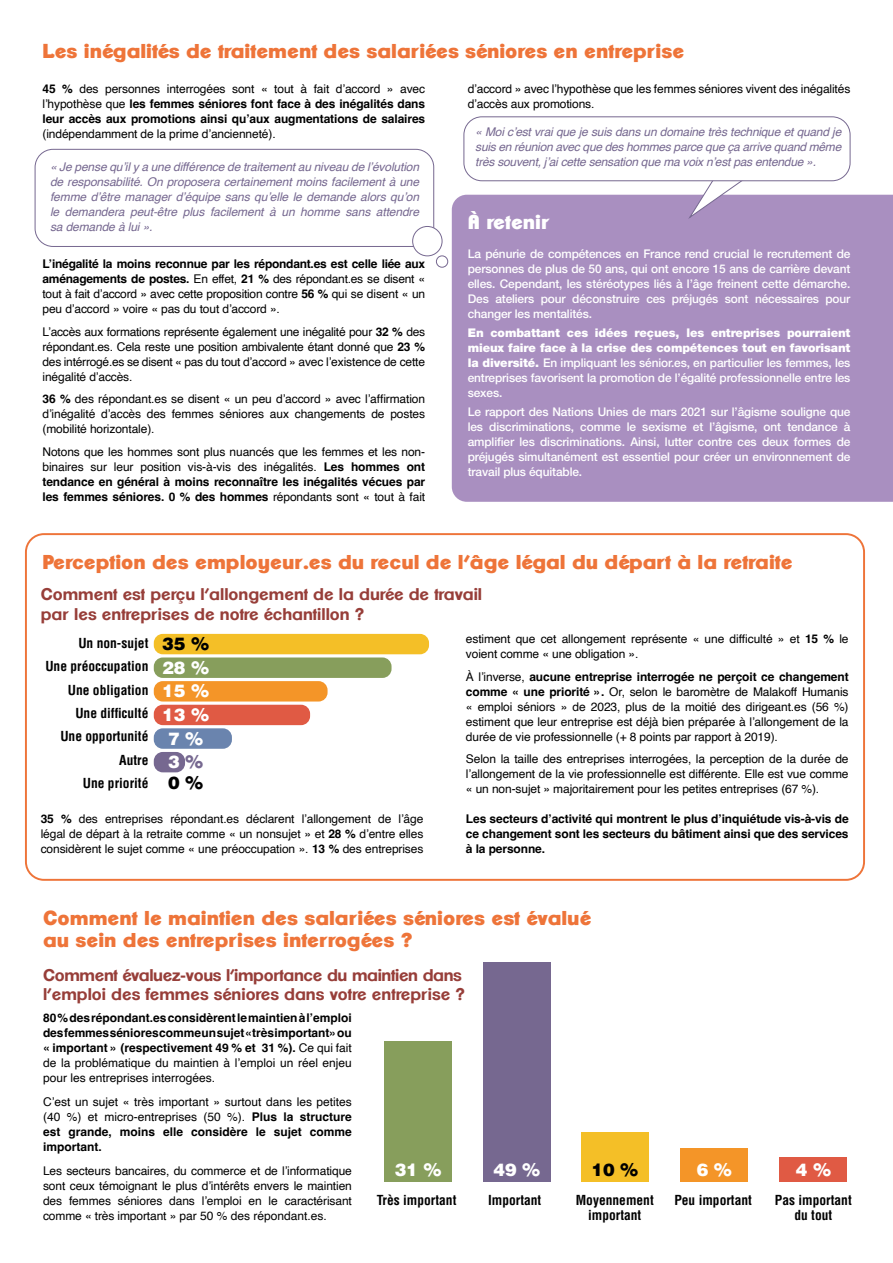
<style>
.page{position:relative;width:893px;height:1263px;background:#fff}
.page>*{position:absolute;margin:0;border:0;box-sizing:border-box;transform-origin:0 0}
.t1{font:800 19.5px/22.5px "Clemente P Daq";color:#ee7439}
.t2{font:800 19.5px "Clemente P Daq";color:#fff}
.t3{font:900 17.4px/23.4px "Helvetica LT Std";color:#fff;text-align:center}
.t4{font:900 17.4px "Helvetica LT Std";color:#000}
.t5{font:700 16.5px/19.5px "Clemente P Dam";letter-spacing:-.02em;color:#973e39}
.t6{font:700 16.5px/19.5px "Clemente P Dam";color:#973e39}
.t7{font:700 condensed 13.5px/23.4px "Helvetica LT Std";color:#000;text-align:center}
.t8{font:12px/15px "Helvetica";letter-spacing:-.01em;color:#000;text-align:justify}
.t9{font:500 12px/15px "Helvetica Neue LT Std";letter-spacing:-.01em;color:#fff;text-align:justify}
.t10{font:700 12px/15px "Helvetica";letter-spacing:-.01em;color:#000;text-align:justify}
.t11{font:italic 12px/15px "Helvetica";letter-spacing:-.015em;color:#766890;text-align:justify}
.s1{font-weight:400}
.s2{font-weight:700}
.s3{font-weight:900}
.s4{color:#766890}
</style>
<div class="page">
<div style="left:452px;top:195px;width:441px;height:307px;background:#a98fc0"></div>
<svg style="left:687px;top:181px;width:66px;height:39px"></svg>
<div style="left:464px;top:116px;width:386px;height:65px;border:1px solid #766890;border-radius:18px"></div>
<div style="left:35px;top:149px;width:399px;height:98px;border:1px solid #766890;border-radius:18px"></div>
<div style="left:154px;top:634px;width:275px;height:20px;background:#f4bf27;border-radius:9px"></div>
<div style="left:154px;top:657px;width:238px;height:21px;background:#879e5c;border-radius:9px"></div>
<div style="left:154px;top:681px;width:174px;height:20px;background:#f49528;border-radius:9px"></div>
<div style="left:154px;top:705px;width:156px;height:20px;background:#e05a44;border-radius:9px"></div>
<div style="left:154px;top:728px;width:78px;height:21px;background:#6a84ae;border-radius:9px"></div>
<div style="left:154px;top:752px;width:31px;height:20px;background:#766890;border-radius:9px"></div>
<div style="left:779px;top:1157px;width:68px;height:25px;background:#e05a44"></div>
<div style="left:680px;top:1148px;width:68px;height:34px;background:#f49528"></div>
<div style="left:582px;top:1132px;width:67px;height:50px;background:#f4bf27"></div>
<div style="left:384px;top:1041px;width:68px;height:141px;background:#879e5c"></div>
<div style="left:483px;top:962px;width:67px;height:220px;background:#766890"></div>
<div style="left:25px;top:533px;width:840px;height:348px;border:2px solid #ee7439;border-radius:18px"></div>
<div style="left:413px;top:226px;width:29px;height:30px;background:#fff;border-radius:50%"></div>
<div style="left:412px;top:226px;width:30px;height:30px;border:1px solid #766890;border-radius:50%"></div>
<div style="left:436px;top:255px;width:12px;height:13px;border:1px solid #766890;border-radius:50%"></div>
<h1 class="t1" style="left:43px;top:40px;width:643px">Les inégalités de traitement des salariées séniores en entreprise</h1>
<p class="t10" style="left:43px;top:82px;width:384px">45 % <span class="s1">des personnes interrogées sont « tout à fait d’accord » avec l’hypothèse que</span> les femmes séniores font face à des inégalités dans leur accès aux promotions ainsi qu’aux augmentations de salaires</p>
<p class="t8" style="left:43px;top:127px;width:235px">(indépendamment de la prime d’ancienneté).</p>
<p class="t11" style="left:50px;top:159px;width:371px">« Je pense qu’il y a une différence de traitement au niveau de l’évolution de responsabilité. On proposera certainement moins facilement à une femme d’être manager d’équipe sans qu’elle le demande alors qu’on le demandera peut-être plus facilement à un homme sans attendre sa demande à lui ».</p>
<p class="t8" style="left:43px;top:257px;width:384px"><span class="s2">L’inégalité la moins reconnue par les répondant.es est celle liée aux aménagements de postes.</span> En effet, <span class="s2">21 %</span> des répondant.es se disent « tout à fait d’accord » avec cette proposition contre <span class="s2">56 %</span> qui se disent « un peu d’accord » voire « pas du tout d’accord ».</p>
<p class="t8" style="left:43px;top:325px;width:384px">L’accès aux formations représente également une inégalité pour <span class="s2">32 %</span> des répondant.es. Cela reste une position ambivalente étant donné que <span class="s2">23 % </span>des intérrogé.es se disent « pas du tout d’accord » avec l’existence de cette inégalité d’accès.</p>
<p class="t8" style="left:43px;top:392px;width:384px"><span class="s2">36 %</span> des répondant.es se disent « un peu d’accord » avec l’affirmation d’inégalité d’accès des femmes séniores aux changements de postes (mobilité horizontale).</p>
<p class="t8" style="left:43px;top:445px;width:384px">Notons que les hommes sont plus nuancés que les femmes et les non&shy;binaires sur leur position vis-à-vis des inégalités. <span class="s2">Les hommes ont tendance en général à moins reconnaître les inégalités vécues par les femmes séniores. 0 % des hommes</span> répondants sont « tout à fait</p>
<p class="t8" style="left:468px;top:82px;width:384px">d’accord » avec l’hypothèse que les femmes séniores vivent des inégalités d’accès aux promotions.</p>
<p class="t11" style="left:475px;top:125px;width:368px">« Moi c’est vrai que je suis dans un domaine très technique et quand je suis en réunion avec que des hommes parce que ça arrive quand même très souvent, j’ai cette sensation que ma voix n’est pas entendue ».</p>
<h1 class="t2" style="left:468px;top:210px;width:84px">À retenir</h1>
<p class="t9" style="left:468px;top:246px;width:384px">La pénurie de compétences en France rend crucial le recrutement de personnes de plus de 50 ans, qui ont encore 15 ans de carrière devant elles. Cependant, les stéréotypes liés à l’âge freinent cette démarche.<br>Des ateliers pour déconstruire ces préjugés sont nécessaires pour changer les mentalités.</p>
<p class="t9" style="left:468px;top:325px;width:384px"><span class="s3">En combattant ces idées reçues, les entreprises pourraient mieux faire face à la crise des compétences tout en favorisant la diversité.</span> En impliquant les sénior.es, en particulier les femmes, les entreprises favorisent la promotion de l’égalité professionnelle entre les sexes.</p>
<p class="t9" style="left:468px;top:404px;width:384px">Le rapport des Nations Unies de mars 2021 sur l’âgisme souligne que les discriminations, comme le sexisme et l’âgisme, ont tendance à amplifier les discriminations. Ainsi, lutter contre ces deux formes de préjugés simultanément est essentiel pour créer un environnement de travail plus équitable.</p>
<h1 class="t1" style="left:43px;top:550px;width:751px">Perception des employeur.es du recul de l’âge légal du départ à la retraite</h1>
<h3 class="t6" style="left:41px;top:584px;width:443px">Comment est perçu l’allongement de la durée de travail par les entreprises de notre échantillon ?</h3>
<p class="t7" style="left:45px;top:631px;width:105px;text-align:right">Un non-sujet<br>Une préoccupation<br>Une obligation<br>Une difficulté<br>Une opportunité<br>Autre<br>Une priorité</p>
<h2 class="t4" style="left:162px;top:633px;width:48px">35 %</h2>
<p class="t8" style="left:466px;top:632px;width:384px">estiment que cet allongement représente « une difficulté » et <span class="s2">15 %</span> le voient comme « une obligation ».</p>
<p class="t8" style="left:466px;top:669px;width:384px">À l’inverse, <span class="s2">aucune entreprise interrogée ne perçoit ce changement comme « une priorité ».</span> Or, selon le baromètre de Malakoff Humanis « emploi séniors » de 2023, plus de la moitié des dirigeant.es (56 %) estiment que leur entreprise est déjà bien préparée à l’allongement de la durée de vie professionnelle (+ 8 points par rapport à 2019).</p>
<p class="t8" style="left:466px;top:752px;width:384px">Selon la taille des entreprises interrogées, la perception de la durée de l’allongement de la vie professionnelle est différente. Elle est vue comme « un non-sujet » majoritairement pour les petites entreprises (67 %).</p>
<p class="t10" style="left:466px;top:813px;width:384px">Les secteurs d’activité qui montrent le plus d’inquiétude vis-à-vis de ce changement sont les secteurs du bâtiment ainsi que des services à la personne.</p>
<h2 class="t3" style="left:162px;top:656px;width:48px">28 %<br>15 %<br>13 %<br>7 %<br>3 <span class="s4">%</span></h2>
<h2 class="t4" style="left:168px;top:771px;width:36px">0 %</h2>
<p class="t8" style="left:41px;top:812px;width:384px"><span class="s2">35 %</span> des entreprises répondant.es déclarent l’allongement de l’âge légal de départ à la retraite comme « un nonsujet » et <span class="s2">28 %</span> d’entre elles considèrent le sujet comme « une préoccupation ». <span class="s2">13 %</span> des entreprises</p>
<h1 class="t1" style="left:43px;top:906px;width:549px">Comment le maintien des salariées séniores est évalué au sein des entreprises interrogées ?</h1>
<h3 class="t5" style="left:43px;top:965px;width:423px">Comment évaluez-vous l’importance du maintien dans l’emploi des femmes séniores dans votre entreprise ?</h3>
<p class="t10" style="left:43px;top:1012px;width:310px">80 % des répondant.es considèrent le maintien à l’emploi des femmes séniores comme un sujet « très important » ou « important » (respectivement 49 % et 31 %). <span class="s1">Ce qui fait de la problématique du maintien à l’emploi un réel enjeu pour les entreprises interrogées.</span></p>
<p class="t8" style="left:43px;top:1095px;width:310px">C’est un sujet « très important » surtout dans les petites (40 %) et micro-entreprises (50 %). <span class="s2">Plus la structure est grande, moins elle considère le sujet comme important.</span></p>
<p class="t8" style="left:43px;top:1164px;width:310px">Les secteurs bancaires, du commerce et de l’informatique sont ceux témoignant le plus d’intérêts envers le maintien des femmes séniores dans l’emploi en le caractérisant comme « très important » par 50 % des répondant.es.</p>
<h2 class="t3" style="left:395px;top:1157px;width:48px">31 %</h2>
<h2 class="t3" style="left:493px;top:1157px;width:48px">49 %</h2>
<h2 class="t4" style="left:591px;top:1158px;width:48px">10 %</h2>
<h2 class="t3" style="left:697px;top:1157px;width:36px">6 %</h2>
<h2 class="t3" style="left:796px;top:1157px;width:36px">4 %</h2>
<p class="t7" style="left:377px;top:1188px;width:81px">Très important</p>
<p class="t7" style="left:488px;top:1188px;width:55px">Important</p>
<p class="t7" style="left:576px;top:1192px;width:80px;line-height:15px">Moyennement important</p>
<p class="t7" style="left:674px;top:1188px;width:79px">Peu important</p>
<p class="t7" style="left:775px;top:1192px;width:78px;line-height:15px">Pas important du tout</p>
</div>
